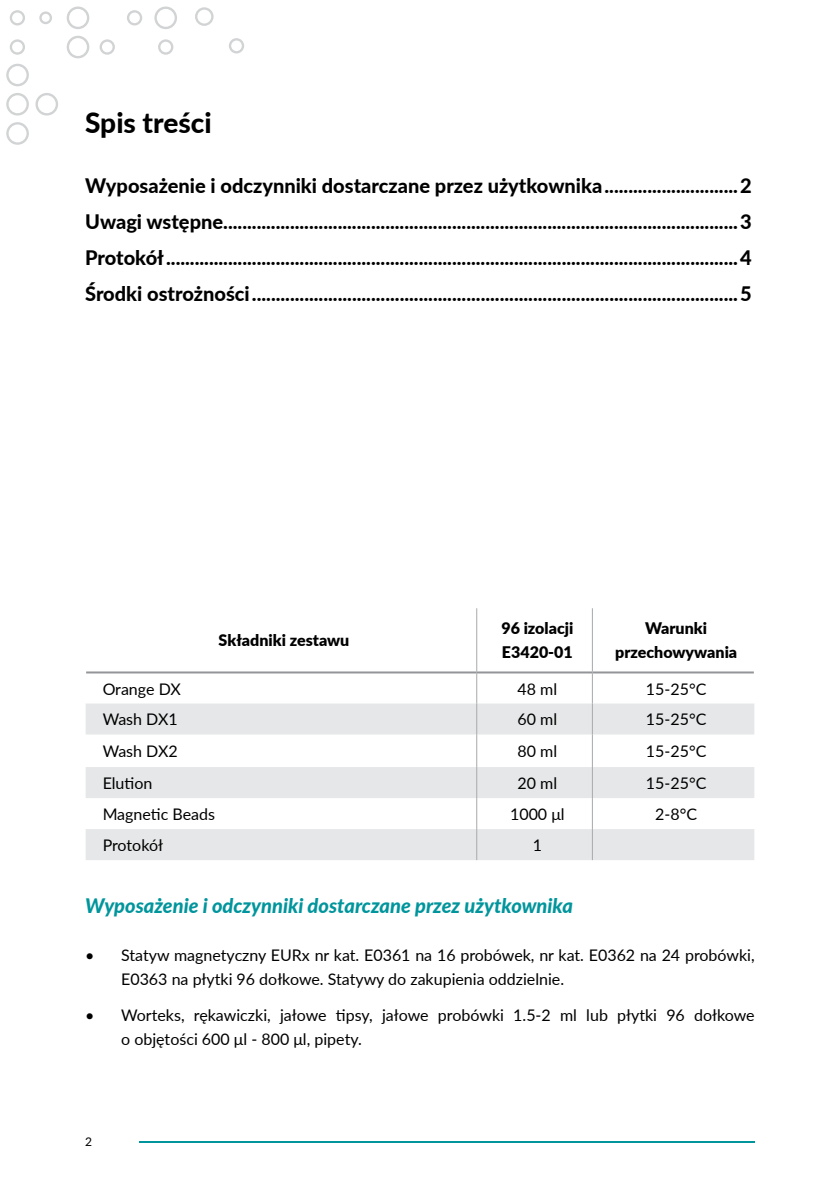
<style>
.page{position:relative;width:840px;height:1191px;background:#fff}
.page>*{position:absolute;margin:0;border:0;box-sizing:border-box;transform-origin:0 0}
.t1{font:800 28px "Lato";color:#000}
.t2{font:800 20px/36px "Lato";color:#000;text-align:justify}
.t3{font:italic 800 20px "Lato";color:#00959c}
.t4{font:16px/24px "Lato";color:#000}
.t5{font:900 16px/24px "Lato";color:#000}
.t6{font:12px "Lato";color:#000}
</style>
<div class="page">
<hr style="left:139px;top:1141px;width:615px;height:2px;background:#00959c">
<svg style="left:10px;top:10px;width:15px;height:15px"></svg>
<svg style="left:127px;top:10px;width:15px;height:15px"></svg>
<svg style="left:10px;top:39px;width:15px;height:16px"></svg>
<svg style="left:99px;top:39px;width:16px;height:16px"></svg>
<svg style="left:158px;top:39px;width:15px;height:16px"></svg>
<svg style="left:39px;top:11px;width:13px;height:13px"></svg>
<svg style="left:154px;top:7px;width:23px;height:22px"></svg>
<svg style="left:67px;top:7px;width:22px;height:22px"></svg>
<svg style="left:67px;top:36px;width:22px;height:22px"></svg>
<svg style="left:195px;top:7px;width:18px;height:19px"></svg>
<svg style="left:35px;top:93px;width:23px;height:23px"></svg>
<svg style="left:6px;top:64px;width:23px;height:22px"></svg>
<svg style="left:6px;top:93px;width:23px;height:23px"></svg>
<svg style="left:6px;top:122px;width:23px;height:23px"></svg>
<svg style="left:229px;top:38px;width:15px;height:15px"></svg>
<svg style="left:86px;top:703px;width:668px;height:157px;fill:#e6e7e8"></svg>
<hr style="left:476px;top:608px;width:1px;height:63px;background:#a7a9ac">
<hr style="left:591px;top:608px;width:1px;height:63px;background:#a7a9ac">
<hr style="left:476px;top:673px;width:1px;height:30px;background:#a7a9ac">
<hr style="left:591px;top:673px;width:1px;height:30px;background:#a7a9ac">
<hr style="left:476px;top:703px;width:1px;height:31px;background:#a7a9ac">
<hr style="left:591px;top:703px;width:1px;height:31px;background:#a7a9ac">
<hr style="left:476px;top:734px;width:1px;height:33px;background:#a7a9ac">
<hr style="left:591px;top:734px;width:1px;height:33px;background:#a7a9ac">
<hr style="left:476px;top:767px;width:1px;height:31px;background:#a7a9ac">
<hr style="left:591px;top:767px;width:1px;height:31px;background:#a7a9ac">
<hr style="left:476px;top:798px;width:1px;height:31px;background:#a7a9ac">
<hr style="left:591px;top:798px;width:1px;height:31px;background:#a7a9ac">
<hr style="left:476px;top:829px;width:1px;height:31px;background:#a7a9ac">
<hr style="left:591px;top:829px;width:1px;height:31px;background:#a7a9ac">
<hr style="left:86px;top:671px;width:390px;height:2px;background:#939598">
<hr style="left:476px;top:671px;width:116px;height:2px;background:#939598">
<hr style="left:592px;top:671px;width:161px;height:2px;background:#939598">
<h1 class="t1" style="left:85px;top:102px;width:128px">Spis treści</h1>
<p class="t2" style="left:85px;top:167px;width:668px">Wyposażenie i odczynniki dostarczane przez użytkownika............................2<br>Uwagi wstępne............................................................................................................3<br>Protokół........................................................................................................................4<br>Środki ostrożności......................................................................................................5</p>
<p class="t5" style="left:218px;top:628px;width:132px">Składniki zestawu</p>
<p class="t5" style="left:501px;top:616px;width:73px">96 izolacji<br>E3420-01</p>
<p class="t5" style="left:615px;top:616px;width:123px;text-align:center">Warunki przechowywania</p>
<p class="t4" style="left:103px;top:676px;width:80px">Orange DX</p>
<p class="t4" style="left:517px;top:676px;width:41px">48 ml</p>
<p class="t4" style="left:645px;top:676px;width:62px">15-25°C</p>
<p class="t4" style="left:103px;top:707px;width:76px">Wash DX1</p>
<p class="t4" style="left:517px;top:707px;width:41px">60 ml</p>
<p class="t4" style="left:645px;top:707px;width:62px">15-25°C</p>
<p class="t4" style="left:103px;top:738px;width:76px">Wash DX2</p>
<p class="t4" style="left:517px;top:738px;width:41px">80 ml</p>
<p class="t4" style="left:645px;top:738px;width:62px">15-25°C</p>
<p class="t4" style="left:103px;top:770px;width:51px">Elution</p>
<p class="t4" style="left:517px;top:770px;width:41px">20 ml</p>
<p class="t4" style="left:645px;top:770px;width:62px">15-25°C</p>
<p class="t4" style="left:103px;top:801px;width:114px">Magnetic Beads</p>
<p class="t4" style="left:510px;top:801px;width:56px">1000 μl</p>
<p class="t4" style="left:655px;top:801px;width:43px">2-8°C</p>
<p class="t4" style="left:103px;top:832px;width:62px">Protokół</p>
<p class="t4" style="left:532px;top:832px;width:11px">1</p>
<p class="t3" style="left:85px;top:891px;width:489px">Wyposażenie i odczynniki dostarczane przez użytkownika</p>
<p class="t4" style="left:121px;top:943px;width:634px;text-indent:-36px">• Statyw magnetyczny EURx nr kat. E0361 na 16 probówek, nr kat. E0362 na 24 probówki,<br>E0363 na płytki 96 dołkowe. Statywy do zakupienia oddzielnie.</p>
<p class="t4" style="left:121px;top:1003px;width:634px;text-indent:-36px">• Worteks, rękawiczki, jałowe tipsy, jałowe probówki 1.5-2 ml lub płytki 96 dołkowe o objętości 600 μl - 800 μl, pipety.</p>
<p class="t6" style="left:85px;top:1133px;width:8px">2</p>
</div>
